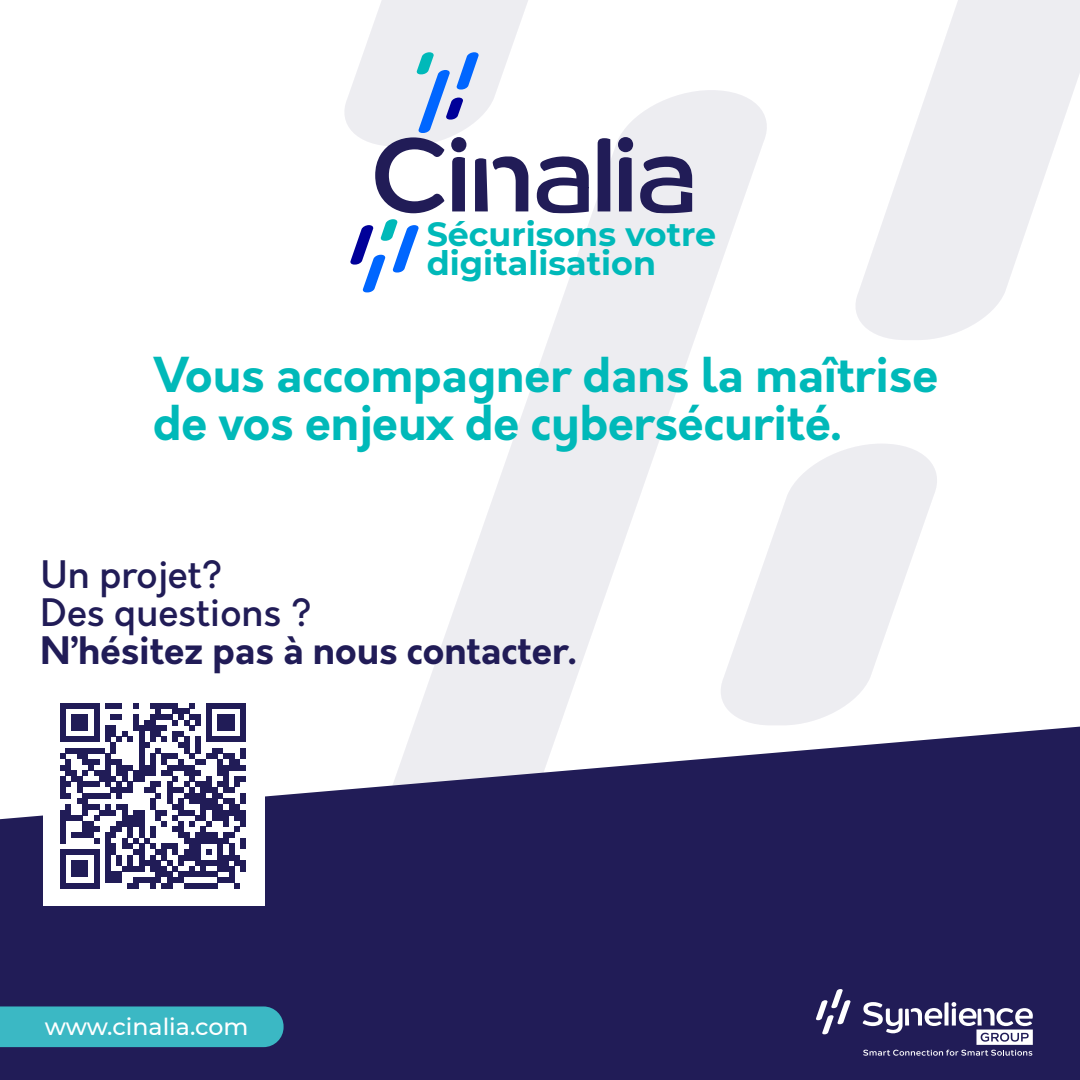
<style>
.page{position:relative;width:1080px;height:1080px;background:#fff}
.page>*{position:absolute;margin:0;border:0;box-sizing:border-box;transform-origin:0 0}
.t1{font:700 47px/48px "Orkney";color:#00b9b9}
.t2{font:700 37px "Orkney";color:#211c57}
.t3{font:500 37px/38px "Orkney";color:#211c57}
.t4{font:700 33.3px/28.3px "Montserrat";color:#00b9b9}
.t5{font:500 23.6px "Montserrat";color:#fff}
</style>
<div class="page">
<div style="left:0;top:727px;width:1080px;height:353px;background:#211c57"></div>
<svg style="left:776px;top:444px;width:161px;height:281px;fill:#ededf1"></svg>
<svg style="left:359px;top:90px;width:417px;height:807px"></svg>
<svg style="left:856px;top:0;width:224px;height:340px;fill:#ededf1"></svg>
<div style="left:43px;top:676px;width:222px;height:230px;background:#fff"></div>
<svg style="left:60px;top:703px;width:186px;height:186px"></svg>
<svg style="left:598px;top:138px;width:12px;height:73px"></svg>
<svg style="left:640px;top:156px;width:52px;height:57px;background:#7b789b"></svg>
<svg style="left:350px;top:219px;width:69px;height:73px"></svg>
<svg style="left:618px;top:137px;width:15px;height:74px"></svg>
<svg style="left:344px;top:0;width:245px;height:213px"></svg>
<svg style="left:816px;top:989px;width:35px;height:45px"></svg>
<svg style="left:863px;top:1002px;width:170px;height:54px"></svg>
<div style="left:0;top:1006px;width:284px;height:41px;background:#3bb8c4"></div>
<p class="t4" style="left:427px;top:219px;width:291px">Sécurisons votre digitalisation</p>
<p class="t1" style="left:153px;top:352px;width:786px">Vous accompagner dans la maîtrise de vos enjeux de cybersécurité.</p>
<p class="t3" style="left:41px;top:556px;width:273px">Un projet?<br>Des questions ?</p>
<p class="t2" style="left:41px;top:625px;width:538px">N’hésitez pas à nous contacter.</p>
<p class="t5" style="left:45px;top:1010px;width:205px">www.cinalia.com</p>
</div>
